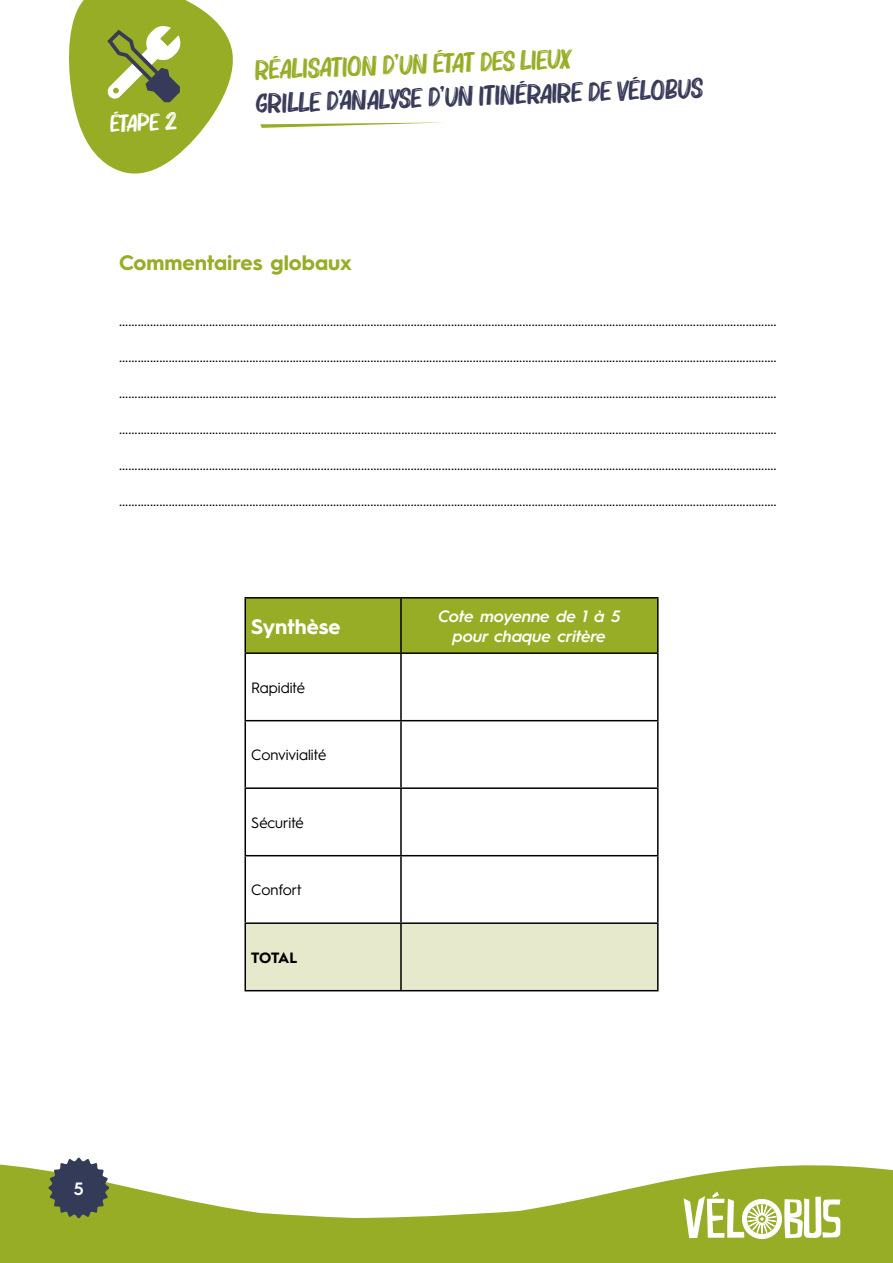
<style>
.page{position:relative;width:893px;height:1263px;background:#fff}
.page>*{position:absolute;margin:0;border:0;box-sizing:border-box;transform-origin:0 0}
.t1{font:28.05px "Bruzh";color:#373a58}
.t2{font:28.05px "Bruzh";color:#96ad25}
.t3{font:24.75px "Bruzh";color:#fff}
.t4{font:700 21px "Hurme Geometric Sans 3";color:#96ad25}
.t5{font:700 21px "Hurme Geometric Sans 1";color:#fff}
.t6{font:600 17.85px "Hurme Geometric Sans 1";color:#fff}
.t7{font:16.5px/36px "Hurme Geometric Sans 3";color:#000;text-align:justify}
.t8{font:italic 600 16.5px/19.8px "Hurme Geometric Sans 1";color:#fff;text-align:center}
.t9{font:15px "Hurme Geometric Sans 1";color:#000}
.t10{font:700 15px "Hurme Geometric Sans 1";letter-spacing:-.02em;color:#000}
</style>
<div class="page">
<svg style="left:0;top:1164px;width:893px;height:99px;fill:#96ad25"></svg>
<svg style="left:48px;top:1157px;width:61px;height:61px"></svg>
<div style="left:55px;top:1164px;width:48px;height:48px;background:#333b59;border-radius:50%"></div>
<svg style="left:684px;top:1191px;width:156px;height:48px"></svg>
<svg style="left:260px;top:122px;width:183px;height:6px"></svg>
<svg style="left:69px;top:0;width:164px;height:174px"></svg>
<div style="left:246px;top:598px;width:411px;height:54px;background:#96ad25"></div>
<div style="left:246px;top:924px;width:411px;height:66px;background:#e7e9cd"></div>
<hr style="left:244px;top:654px;width:2px;height:66px;background:#000">
<hr style="left:400px;top:654px;width:2px;height:66px;background:#000">
<hr style="left:657px;top:654px;width:2px;height:66px;background:#000">
<hr style="left:244px;top:720px;width:157px;height:1px;background:#000">
<hr style="left:244px;top:721px;width:2px;height:66px;background:#000">
<hr style="left:401px;top:720px;width:258px;height:1px;background:#000">
<hr style="left:400px;top:721px;width:2px;height:66px;background:#000">
<hr style="left:657px;top:721px;width:2px;height:66px;background:#000">
<hr style="left:244px;top:787px;width:157px;height:2px;background:#000">
<hr style="left:244px;top:789px;width:2px;height:66px;background:#000">
<hr style="left:401px;top:787px;width:258px;height:2px;background:#000">
<hr style="left:400px;top:789px;width:2px;height:66px;background:#000">
<hr style="left:657px;top:789px;width:2px;height:66px;background:#000">
<hr style="left:244px;top:855px;width:157px;height:1px;background:#000">
<hr style="left:244px;top:856px;width:2px;height:66px;background:#000">
<hr style="left:401px;top:855px;width:258px;height:1px;background:#000">
<hr style="left:400px;top:856px;width:2px;height:66px;background:#000">
<hr style="left:657px;top:856px;width:2px;height:66px;background:#000">
<hr style="left:244px;top:922px;width:157px;height:2px;background:#000">
<hr style="left:244px;top:924px;width:2px;height:66px;background:#000">
<hr style="left:401px;top:922px;width:258px;height:2px;background:#000">
<hr style="left:400px;top:924px;width:2px;height:66px;background:#000">
<hr style="left:657px;top:924px;width:2px;height:66px;background:#000">
<hr style="left:244px;top:990px;width:157px;height:1px;background:#000">
<hr style="left:401px;top:990px;width:258px;height:1px;background:#000">
<hr style="left:244px;top:597px;width:157px;height:1px;background:#000">
<hr style="left:244px;top:598px;width:2px;height:54px;background:#000">
<hr style="left:401px;top:597px;width:258px;height:1px;background:#000">
<hr style="left:400px;top:598px;width:2px;height:54px;background:#000">
<hr style="left:657px;top:598px;width:2px;height:54px;background:#000">
<hr style="left:244px;top:652px;width:157px;height:2px;background:#000">
<hr style="left:401px;top:652px;width:258px;height:2px;background:#000">
<h2 class="t3" style="left:109px;top:111px;width:68px;rotate:-2deg">Étape 2</h2>
<h1 class="t2" style="left:254px;top:55px;width:319px;rotate:-2deg">Réalisation d’un État des lieux</h1>
<h1 class="t1" style="left:255px;top:89px;width:448px;rotate:-2deg">GRILLE d’analyse d’un itinéraire de Vélobus</h1>
<p class="t4" style="left:119px;top:248px;width:234px">Commentaires globaux</p>
<p class="t7" style="left:119px;top:301px;width:659px">.................................................................................................................................................................................................................... .................................................................................................................................................................................................................... .................................................................................................................................................................................................................... .................................................................................................................................................................................................................... .................................................................................................................................................................................................................... ....................................................................................................................................................................................................................</p>
<p class="t5" style="left:251px;top:611px;width:91px">Synthèse</p>
<p class="t8" style="left:438px;top:605px;width:184px">Cote moyenne de 1 à 5 pour chaque critère</p>
<p class="t9" style="left:251px;top:677px;width:55px">Rapidité</p>
<p class="t9" style="left:251px;top:744px;width:77px">Convivialité</p>
<p class="t9" style="left:251px;top:812px;width:54px">Sécurité</p>
<p class="t9" style="left:251px;top:879px;width:52px">Confort</p>
<p class="t10" style="left:251px;top:947px;width:47px">TOTAL</p>
<p class="t6" style="left:74px;top:1176px;width:11px">5</p>
</div>
